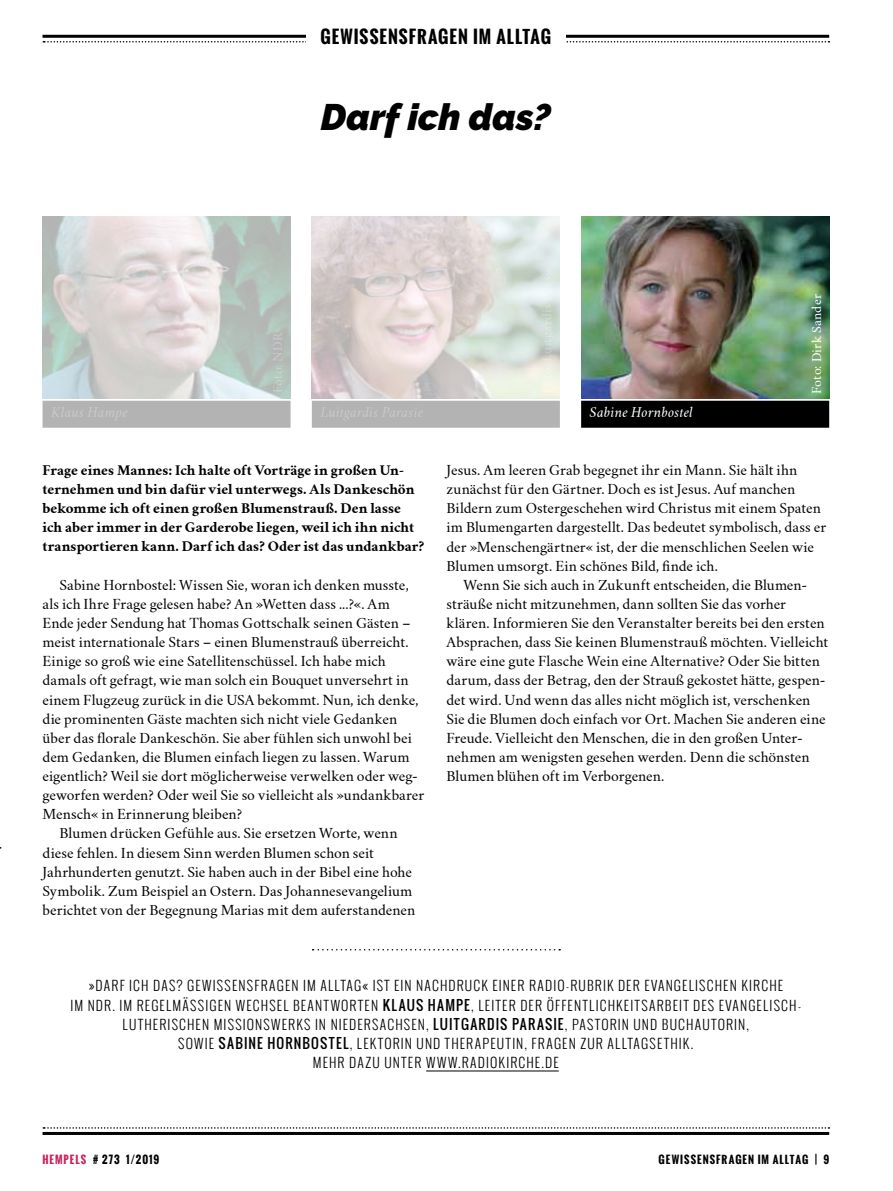
<style>
.page{position:relative;width:893px;height:1191px;background:#fff}
.page>*{position:absolute;margin:0;border:0;box-sizing:border-box;transform-origin:0 0}
.t1{font:italic 900 36.75px "Raleway";color:#000}
.t2{font:700 17.25px "Oswald";letter-spacing:.055em;color:#000}
.t3{font:13.5px/19.2px "Crimson Text";color:#000}
.t4{font:300 13.5px "Oswald";letter-spacing:.085em;color:#000}
.t5{font:700 13.5px/19.2px "Crimson Text";letter-spacing:.005em;color:#000}
.t6{font:13.5px "Oswald";letter-spacing:.09em;color:#000}
.t7{font:italic 13.5px "Crimson Text";letter-spacing:.015em;color:#fff}
.t8{font:12px "Crimson Text";letter-spacing:.01em;color:#fff}
.t9{font:700 10.5px "Oswald";letter-spacing:.095em;color:#000}
.s1{font-weight:300}
.s2{color:#c82258}
</style>
<div class="page">
<hr style="left:43px;top:1132px;width:786px;height:3px;background:#000">
<svg style="left:43px;top:1127px;width:786px;height:1px"></svg>
<div style="left:43px;top:401px;width:248px;height:27px;background:#b3b3b3"></div>
<div style="left:312px;top:401px;width:248px;height:27px;background:#b3b3b3"></div>
<div style="left:581px;top:401px;width:248px;height:27px;background:#000"></div>
<hr style="left:426px;top:1070px;width:133px;height:1px;background:#000">
<svg style="left:313px;top:949px;width:247px;height:1px"></svg>
<hr style="left:43px;top:35px;width:786px;height:3px;background:#000">
<svg style="left:43px;top:41px;width:786px;height:2px"></svg>
<div style="left:306px;top:23px;width:260px;height:21px;background:#fff"></div>
<img style="left:43px;top:216px;width:248px;height:182px">
<img style="left:312px;top:216px;width:248px;height:182px">
<img style="left:581px;top:216px;width:248px;height:182px">
<p class="t2" style="left:320px;top:23px;width:232px">GEWISSENSFRAGEN IM ALLTAG</p>
<h1 class="t1" style="left:321px;top:96px;width:231px">Darf ich das?</h1>
<p class="t7" style="left:590px;top:405px;width:105px">Sabine Hornbostel</p>
<p class="t8" style="left:810px;top:394px;width:101px;rotate:-90deg">Foto: Dirk Sander</p>
<p class="t5" style="left:43px;top:460px;width:383px">Frage eines Mannes: Ich halte oft Vorträge in großen Un&shy;ternehmen und bin dafür viel unterwegs. Als Dankeschön bekomme ich oft einen großen Blumenstrauß. Den lasse<br>ich aber immer in der Garderobe liegen, weil ich ihn nicht transportieren kann. Darf ich das? Oder ist das undankbar?</p>
<p class="t3" style="left:60px;top:575px;width:351px">Sabine Hornbostel: Wissen Sie, woran ich denken musste,</p>
<p class="t3" style="left:43px;top:594px;width:349px">als ich Ihre Frage gelesen habe? An »Wetten dass ...?«. Am</p>
<p class="t3" style="left:43px;top:613px;width:370px">Ende jeder Sendung hat Thomas Gottschalk seinen Gästen –</p>
<p class="t3" style="left:43px;top:632px;width:367px">meist internationale Stars – einen Blumenstrauß überreicht.</p>
<p class="t3" style="left:43px;top:652px;width:345px">Einige so groß wie eine Satellitenschüssel. Ich habe mich</p>
<p class="t3" style="left:43px;top:671px;width:368px">damals oft gefragt, wie man solch ein Bouquet unversehrt in</p>
<p class="t3" style="left:43px;top:690px;width:378px">einem Flugzeug zurück in die USA bekommt. Nun, ich denke,</p>
<p class="t3" style="left:43px;top:709px;width:356px">die prominenten Gäste machten sich nicht viele Gedanken</p>
<p class="t3" style="left:43px;top:728px;width:371px">über das florale Dankeschön. Sie aber fühlen sich unwohl bei</p>
<p class="t3" style="left:43px;top:747px;width:369px">dem Gedanken, die Blumen einfach liegen zu lassen. Warum</p>
<p class="t3" style="left:43px;top:766px;width:377px">eigentlich? Weil sie dort möglicherweise verwelken oder weg-</p>
<p class="t3" style="left:43px;top:785px;width:383px">geworfen werden? Oder weil Sie so vielleicht als »undankbarer</p>
<p class="t3" style="left:43px;top:805px;width:201px">Mensch« in Erinnerung bleiben?</p>
<p class="t3" style="left:60px;top:824px;width:339px">Blumen drücken Gefühle aus. Sie ersetzen Worte, wenn</p>
<p class="t3" style="left:43px;top:843px;width:333px">diese fehlen. In diesem Sinn werden Blumen schon seit</p>
<p class="t3" style="left:43px;top:862px;width:371px">Jahrhunderten genutzt. Sie haben auch in der Bibel eine hohe</p>
<p class="t3" style="left:43px;top:881px;width:371px">Symbolik. Zum Beispiel an Ostern. Das Johannesevangelium</p>
<p class="t3" style="left:43px;top:900px;width:374px">berichtet von der Begegnung Marias mit dem auferstandenen</p>
<p class="t3" style="left:446px;top:460px;width:381px">Jesus. Am leeren Grab begegnet ihr ein Mann. Sie hält ihn zunächst für den Gärtner. Doch es ist Jesus. Auf manchen Bildern zum Ostergeschehen wird Christus mit einem Spaten im Blumengarten dargestellt. Das bedeutet symbolisch, dass er der »Menschengärtner« ist, der die menschlichen Seelen wie Blumen umsorgt. Ein schönes Bild, finde ich.</p>
<p class="t3" style="left:447px;top:575px;width:383px;text-indent:17px">Wenn Sie sich auch in Zukunft entscheiden, die Blumen&shy;sträuße nicht mitzunehmen, dann sollten Sie das vorher klären. Informieren Sie den Veranstalter bereits bei den ersten Absprachen, dass Sie keinen Blumenstrauß möchten. Vielleicht wäre eine gute Flasche Wein eine Alternative? Oder Sie bitten darum, dass der Betrag, den der Strauß gekostet hätte, gespen&shy;det wird. Und wenn das alles nicht möglich ist, verschenken Sie die Blumen doch einfach vor Ort. Machen Sie anderen eine Freude. Vielleicht den Menschen, die in den großen Unter&shy;nehmen am wenigsten gesehen werden. Denn die schönsten Blumen blühen oft im Verborgenen.</p>
<p class="t4" style="left:89px;top:976px;width:24px">»DARF</p>
<p class="t4" style="left:129px;top:976px;width:75px">ICH DAS? GEWISSENSFRAGEN</p>
<p class="t4" style="left:303px;top:976px;width:33px">IM ALLTAG</p>
<p class="t4" style="left:362px;top:976px;width:38px">« IST EIN</p>
<p class="t4" style="left:416px;top:976px;width:33px">NACHDRU</p>
<p class="t4" style="left:473px;top:976px;width:27px">CK EINER</p>
<p class="t4" style="left:529px;top:976px;width:17px">RADIO</p>
<p class="t4" style="left:566px;top:976px;width:21px">-RUBRIK</p>
<p class="t4" style="left:618px;top:976px;width:8px">DER</p>
<p class="t4" style="left:644px;top:976px;width:15px">EVANGELIS</p>
<p class="t4" style="left:707px;top:976px;width:16px">CHEN</p>
<p class="t4" style="left:741px;top:976px;width:36px">KIRCHE</p>
<p class="t4" style="left:70px;top:995px;width:75px">IM NDR. IM REGELM</p>
<p class="t4" style="left:183px;top:995px;width:30px">ÄSSIGEN</p>
<p class="t4" style="left:236px;top:995px;width:33px">WECHSEL</p>
<p class="t4" style="left:293px;top:995px;width:9px">BEANTWORTEN</p>
<p class="t6" style="left:383px;top:994px;width:110px">KLAUS HAMPE<span class="s1">, LEITER</span></p>
<p class="t4" style="left:520px;top:995px;width:8px">DER</p>
<p class="t4" style="left:547px;top:995px;width:16px">ÖFFENTLI</p>
<p class="t4" style="left:600px;top:995px;width:16px">CHKEITSARBEIT</p>
<p class="t4" style="left:693px;top:995px;width:8px">DES</p>
<p class="t4" style="left:719px;top:995px;width:15px">EVANGELIS</p>
<p class="t4" style="left:781px;top:995px;width:21px">CH-</p>
<p class="t4" style="left:123px;top:1014px;width:8px">LUTHERIS</p>
<p class="t4" style="left:179px;top:1014px;width:16px">CHEN</p>
<p class="t4" style="left:214px;top:1014px;width:18px">MISSIONSWERKS</p>
<p class="t4" style="left:315px;top:1014px;width:32px">IN NIEDERSA</p>
<p class="t4" style="left:387px;top:1014px;width:16px">CHSEN</p>
<p class="t6" style="left:426px;top:1013px;width:162px"><span class="s1">,</span> LUITGARDIS PARASIE<span class="s1">, PASTORIN</span></p>
<p class="t4" style="left:633px;top:1014px;width:9px">UND</p>
<p class="t4" style="left:662px;top:1014px;width:33px">BUCHAUTORIN</p>
<p class="t4" style="left:746px;top:1014px;width:4px">,</p>
<p class="t4" style="left:178px;top:1033px;width:9px">SOWIE</p>
<p class="t6" style="left:219px;top:1032px;width:153px">SABINE HORNBOSTEL<span class="s1">, LEKTORIN</span></p>
<p class="t4" style="left:417px;top:1033px;width:9px">UND</p>
<p class="t4" style="left:445px;top:1033px;width:15px">THERAPEUTIN</p>
<p class="t4" style="left:524px;top:1033px;width:22px">, FRAGEN</p>
<p class="t4" style="left:580px;top:1033px;width:9px">ZUR</p>
<p class="t4" style="left:607px;top:1033px;width:16px">ALLTAGSETHIK</p>
<p class="t4" style="left:691px;top:1033px;width:4px">.</p>
<p class="t4" style="left:313px;top:1052px;width:18px">MEHR</p>
<p class="t4" style="left:349px;top:1052px;width:9px">DAZU</p>
<p class="t4" style="left:384px;top:1052px;width:9px">UNTER</p>
<p class="t4" style="left:426px;top:1052px;width:12px">WWW</p>
<p class="t4" style="left:458px;top:1052px;width:12px">.RADIOKIR</p>
<p class="t4" style="left:519px;top:1052px;width:34px">CHE.DE</p>
<p class="t9" style="left:42px;top:1151px;width:118px"><span class="s2">HEMPELS</span> # 273 1/2019</p>
<p class="t9" style="left:659px;top:1151px;width:172px">GEWISSENSFRAGEN IM ALLTAG | 9</p>
</div>
